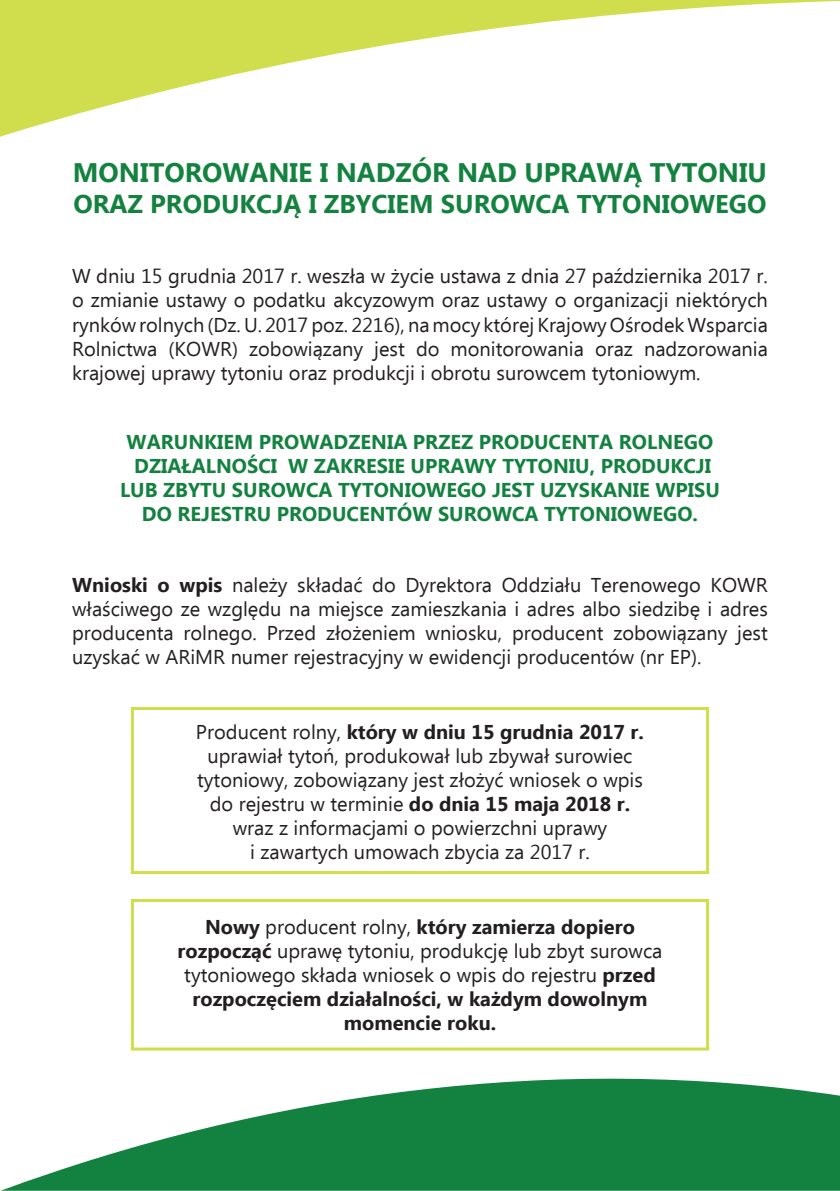
<style>
.page{position:relative;width:840px;height:1191px;background:#fff}
.page>*{position:absolute;margin:0;border:0;box-sizing:border-box;transform-origin:0 0}
.t1{font:700 26.8px "Ebrima";color:#14823f}
.t2{font:700 25.6px "Ebrima";color:#14823f}
.t3{font:20px/24px "Ebrima";color:#231f20;text-align:justify}
.t4{font:700 20px/24px "Ebrima";color:#231f20;text-align:center}
.t5{font:700 20px "Ebrima";color:#13813f}
.s1{font-weight:700}
.s2{font-weight:400}
</style>
<div class="page">
<div style="left:131px;top:899px;width:577px;height:151px;border:3px solid #d0dd4d"></div>
<div style="left:131px;top:707px;width:577px;height:167px;border:3px solid #d0dd4d"></div>
<svg style="left:0;top:0;width:839px;height:137px"></svg>
<svg style="left:0;top:1078px;width:839px;height:113px;fill:#13813f"></svg>
<p class="t1" style="left:73px;top:152px;width:695px">MONITOROWANIE I NADZÓR NAD UPRAWĄ TYTONIU</p>
<p class="t2" style="left:73px;top:184px;width:694px">ORAZ PRODUKCJĄ I ZBYCIEM SUROWCA TYTONIOWEGO</p>
<p class="t3" style="left:72px;top:266px;width:697px">W dniu 15 grudnia 2017 r. weszła w życie ustawa z dnia 27 października 2017 r. o zmianie ustawy o podatku akcyzowym oraz ustawy o organizacji niektórych rynków rolnych (Dz. U. 2017 poz. 2216), na mocy której Krajowy Ośrodek Wsparcia Rolnictwa (KOWR) zobowiązany jest do monitorowania oraz nadzorowania krajowej uprawy tytoniu oraz produkcji i obrotu surowcem tytoniowym.</p>
<p class="t5" style="left:127px;top:427px;width:587px">WARUNKIEM PROWADZENIA PRZEZ PRODUCENTA ROLNEGO</p>
<p class="t5" style="left:134px;top:451px;width:578px">DZIAŁALNOŚCI W ZAKRESIE UPRAWY TYTONIU, PRODUKCJI</p>
<p class="t5" style="left:120px;top:475px;width:601px">LUB ZBYTU SUROWCA TYTONIOWEGO JEST UZYSKANIE WPISU</p>
<p class="t5" style="left:142px;top:499px;width:557px">DO REJESTRU PRODUCENTÓW SUROWCA TYTONIOWEGO.</p>
<p class="t3" style="left:72px;top:574px;width:697px"><span class="s1">Wnioski o wpis</span> należy składać do Dyrektora Oddziału Terenowego KOWR właściwego ze względu na miejsce zamieszkania i adres albo siedzibę i adres producenta rolnego. Przed złożeniem wniosku, producent zobowiązany jest uzyskać w ARiMR numer rejestracyjny w ewidencji producentów (nr EP).</p>
<p class="t4" style="left:196px;top:720px;width:449px"><span class="s2">Producent rolny,</span> który w dniu 15 grudnia 2017 r.</p>
<p class="t3" style="left:207px;top:745px;width:426px">uprawiał tytoń, produkował lub zbywał surowiec</p>
<p class="t3" style="left:197px;top:769px;width:447px;text-align:center">tytoniowy, zobowiązany jest złożyć wniosek o wpis do rejestru w terminie <span class="s1">do dnia 15 maja 2018 r.</span></p>
<p class="t3" style="left:233px;top:817px;width:375px">wraz z informacjami o powierzchni uprawy</p>
<p class="t3" style="left:250px;top:841px;width:341px">i zawartych umowach zbycia za 2017 r.</p>
<p class="t4" style="left:177px;top:916px;width:486px">Nowy <span class="s2">producent rolny,</span> który zamierza dopiero rozpocząć <span class="s2">uprawę tytoniu, produkcję lub zbyt surowca tytoniowego składa wniosek o wpis do rejestru</span> przed rozpoczęciem działalności, w każdym dowolnym momencie roku.</p>
</div>
